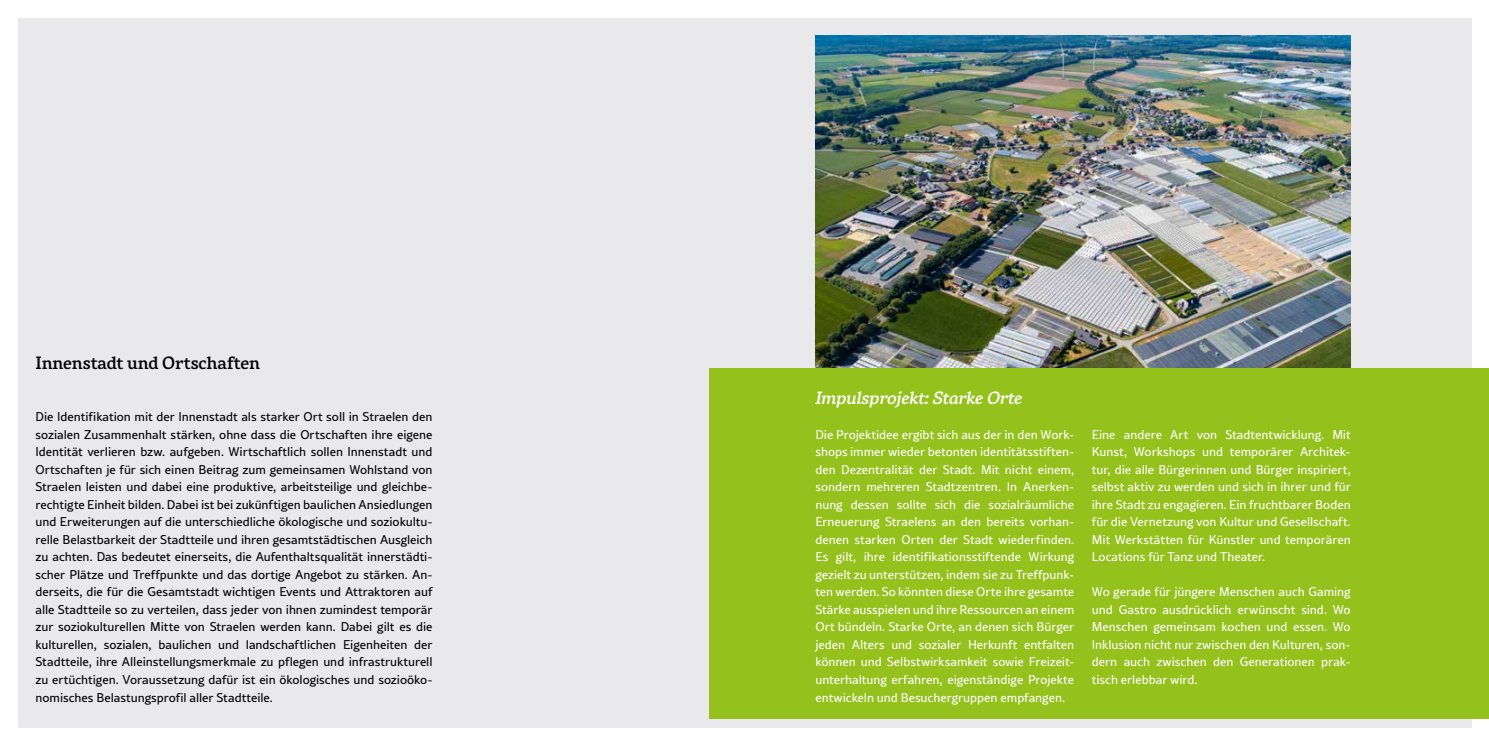
<style>
.page{position:relative;width:1489px;height:745px;background:#fff}
.page>*{position:absolute;margin:0;border:0;box-sizing:border-box;transform-origin:0 0}
.t1{font:500 17.5px "Rival";color:#000}
.t2{font:italic 500 17.5px "Rival";letter-spacing:-.015em;color:#fff}
.t3{font:12.5px/17.5px "Rival Sans";color:#fff;text-align:justify}
.t4{font:12.5px/17.5px "Rival Sans";color:#000;text-align:justify}
</style>
<div class="page">
<div style="left:18px;top:18px;width:1452px;height:708px;background:#e9e8eb"></div>
<img style="left:815px;top:35px;width:535px;height:333px">
<div style="left:709px;top:368px;width:779px;height:350px;background:#94c11c"></div>
<h1 class="t1" style="left:35px;top:349px;width:226px">Innenstadt und Ortschaften</h1>
<p class="t4" style="left:35px;top:407px;width:398px">Die Identifikation mit der Innenstadt als starker Ort soll in Straelen den sozialen Zusammenhalt stärken, ohne dass die Ortschaften ihre eigene Identität verlieren bzw. aufgeben. Wirtschaftlich sollen Innenstadt und Ortschaften je für sich einen Beitrag zum gemeinsamen Wohlstand von Straelen leisten und dabei eine produktive, arbeitsteilige und gleichbe&shy;rechtigte Einheit bilden. Dabei ist bei zukünftigen baulichen Ansiedlungen und Erweiterungen auf die unterschiedliche ökologische und soziokultu&shy;relle Belastbarkeit der Stadtteile und ihren gesamtstädtischen Ausgleich zu achten. Das bedeutet einerseits, die Aufenthaltsqualität innerstädti&shy;scher Plätze und Treffpunkte und das dortige Angebot zu stärken. An&shy;derseits, die für die Gesamtstadt wichtigen Events und Attraktoren auf alle Stadtteile so zu verteilen, dass jeder von ihnen zumindest temporär zur soziokulturellen Mitte von Straelen werden kann. Dabei gilt es die kulturellen, sozialen, baulichen und landschaftlichen Eigenheiten der Stadtteile, ihre Alleinstellungsmerkmale zu pflegen und infrastrukturell zu ertüchtigen. Voraussetzung dafür ist ein ökologisches und sozioöko&shy;nomisches Belastungsprofil aller Stadtteile.</p>
<h1 class="t2" style="left:815px;top:384px;width:208px">Impulsprojekt: Starke Orte</h1>
<p class="t3" style="left:815px;top:425px;width:260px">Die Projektidee ergibt sich aus der in den Work&shy;shops immer wieder betonten identitätsstiften&shy;den Dezentralität der Stadt. Mit nicht einem, sondern mehreren Stadtzentren. In Anerken&shy;nung dessen sollte sich die sozialräumliche Erneuerung Straelens an den bereits vorhan&shy;denen starken Orten der Stadt wiederfinden.<br>Es gilt, ihre identifikationsstiftende Wirkung gezielt zu unterstützen, indem sie zu Treffpunk&shy;ten werden. So könnten diese Orte ihre gesamte Stärke ausspielen und ihre Ressourcen an einem Ort bündeln. Starke Orte, an denen sich Bürger jeden Alters und sozialer Herkunft entfalten können und Selbstwirksamkeit sowie Freizeit&shy;unterhaltung erfahren, eigenständige Projekte entwickeln und Besuchergruppen empfangen.</p>
<p class="t3" style="left:1091px;top:425px;width:260px">Eine andere Art von Stadtentwicklung. Mit Kunst, Workshops und temporärer Architek&shy;tur, die alle Bürgerinnen und Bürger inspiriert, selbst aktiv zu werden und sich in ihrer und für ihre Stadt zu engagieren. Ein fruchtbarer Boden für die Vernetzung von Kultur und Gesellschaft.<br>Mit Werkstätten für Künstler und temporären Locations für Tanz und Theater.</p>
<p class="t3" style="left:1091px;top:582px;width:260px">Wo gerade für jüngere Menschen auch Gaming und Gastro ausdrücklich erwünscht sind. Wo Menschen gemeinsam kochen und essen. Wo Inklusion nicht nur zwischen den Kulturen, son&shy;dern auch zwischen den Generationen prak&shy;tisch erlebbar wird.</p>
</div>
